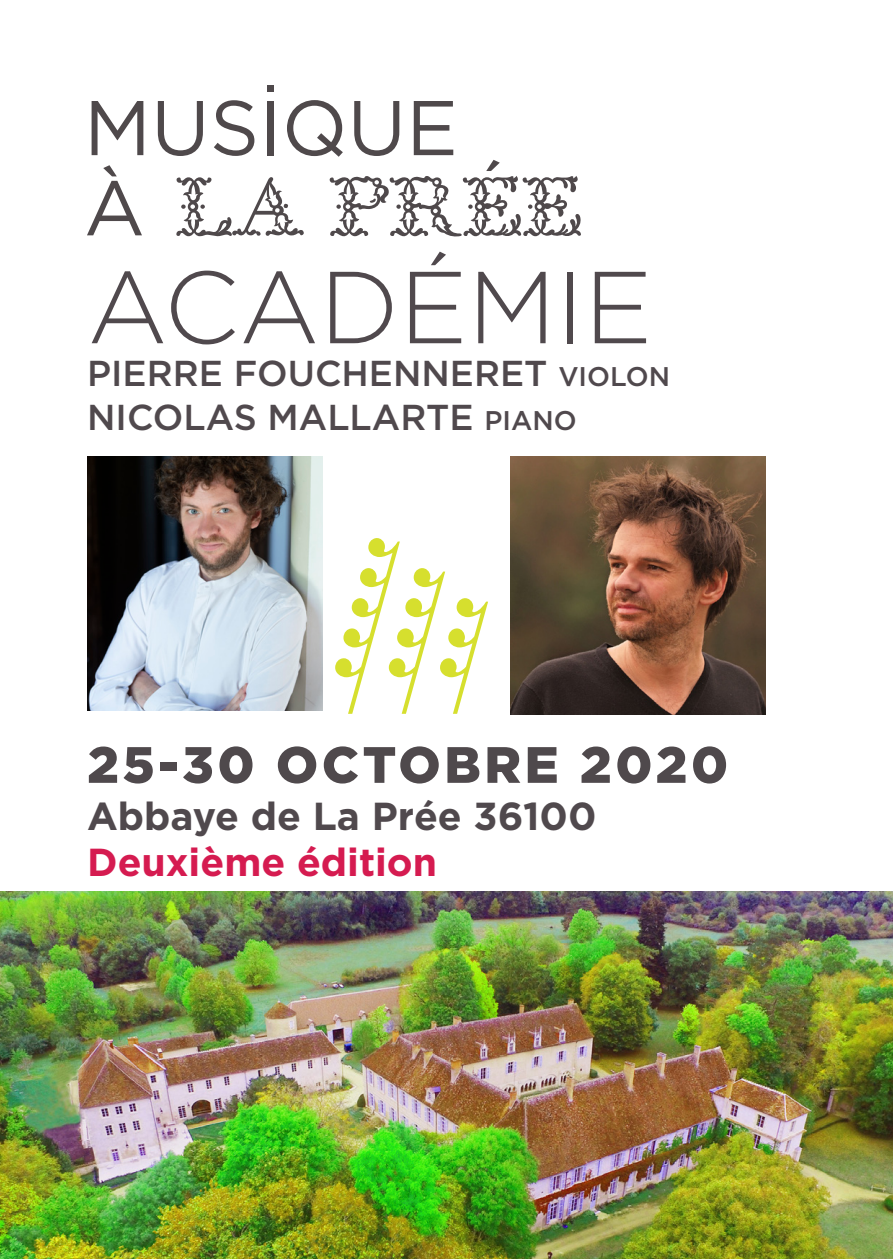
<style>
.page{position:relative;width:893px;height:1259px;background:#fff}
.page>*{position:absolute;margin:0;border:0;box-sizing:border-box;transform-origin:0 0}
.t1{font:300 102px "Gotham HTF";color:#50494d}
.t2{font:900 51px "Gotham HTF";letter-spacing:.07em;color:#4f494c}
.t3{font:700 39px "Gotham HTF";color:#50494d}
.t4{font:700 39px "Gotham HTF";color:#d51b50}
.t5{font:500 36px "Gotham HTF";color:#50494d}
.s1{font-size:27px}
</style>
<div class="page">
<svg style="left:335px;top:538px;width:153px;height:176px"></svg>
<svg style="left:92px;top:101px;width:51px;height:54px"></svg>
<svg style="left:87px;top:165px;width:55px;height:70px"></svg>
<div style="left:267px;top:85px;width:7px;height:6px;background:#4f494b"></div>
<svg style="left:158px;top:100px;width:423px;height:137px"></svg>
<img style="left:87px;top:456px;width:235px;height:254px">
<img style="left:510px;top:456px;width:255px;height:258px">
<img style="left:0;top:891px;width:893px;height:368px">
<p class="t1" style="left:87px;top:252px;width:567px">ACADÉMIE</p>
<p class="t5" style="left:87px;top:353px;width:584px">PIERRE FOUCHENNERET <span class="s1">VIOLON</span></p>
<p class="t5" style="left:87px;top:396px;width:491px">NICOLAS MALLARTE <span class="s1">PIANO</span></p>
<p class="t2" style="left:87px;top:735px;width:642px">25-30 OCTOBRE 2020</p>
<p class="t3" style="left:87px;top:793px;width:511px">Abbaye de La Prée 36100</p>
<p class="t4" style="left:87px;top:840px;width:351px">Deuxième édition</p>
</div>
